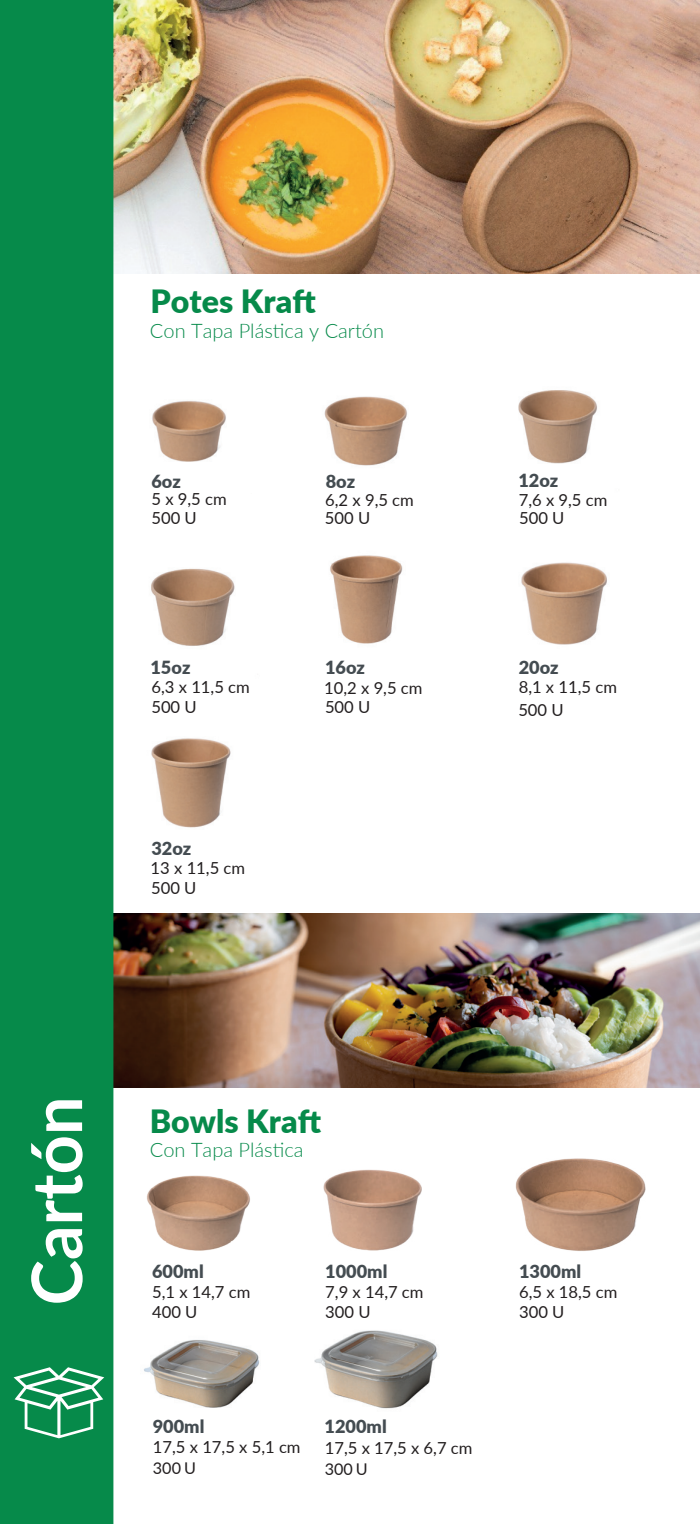
<style>
.page{position:relative;width:700px;height:1524px;background:#fff}
.page>*{position:absolute;margin:0;border:0;box-sizing:border-box;transform-origin:0 0}
.t1{font:700 69.75px "Lato";color:#fff}
.t2{font:900 32px "Lato";color:#068a4a}
.t3{font:300 20px "Lato";color:#068a4a}
.t4{font:900 18px "Lato";color:#444c51}
.t5{font:16.5px/20px "Lato";color:#231f20}
.t6{font:16.25px "Lato";color:#231f20}
</style>
<div class="page">
<img style="left:314px;top:1330px;width:124px;height:79px">
<img style="left:113px;top:1278px;width:147px;height:156px">
<img style="left:113px;top:913px;width:586px;height:174px">
<img style="left:151px;top:738px;width:80px;height:90px">
<img style="left:521px;top:562px;width:86px;height:83px">
<img style="left:330px;top:555px;width:73px;height:89px">
<img style="left:113px;top:0;width:586px;height:274px">
<img style="left:113px;top:515px;width:122px;height:174px">
<img style="left:518px;top:390px;width:79px;height:74px">
<img style="left:152px;top:400px;width:74px;height:62px">
<img style="left:324px;top:396px;width:83px;height:70px">
<div style="left:0;top:0;width:113px;height:1523px;background:#068a4a"></div>
<svg style="left:14px;top:1367px;width:90px;height:70px"></svg>
<img style="left:323px;top:1169px;width:98px;height:81px">
<img style="left:147px;top:1175px;width:103px;height:74px">
<img style="left:515px;top:1158px;width:130px;height:93px">
<h2 class="t2" style="left:150px;top:277px;width:167px">Potes Kraft</h2>
<p class="t3" style="left:150px;top:317px;width:235px">Con Tapa Plástica y Cartón</p>
<p class="t4" style="left:151px;top:474px;width:31px">6oz</p>
<p class="t5" style="left:151px;top:491px;width:77px;line-height:18.8px">5 x 9,5 cm<br>500 U</p>
<p class="t4" style="left:150px;top:660px;width:41px">15oz</p>
<p class="t5" style="left:151px;top:677px;width:100px">6,3 x 11,5 cm<br>500 U</p>
<p class="t4" style="left:151px;top:841px;width:41px">32oz</p>
<p class="t5" style="left:151px;top:859px;width:96px">13 x 11,5 cm<br>500 U</p>
<p class="t4" style="left:325px;top:474px;width:31px">8oz</p>
<p class="t5" style="left:325px;top:491px;width:90px;line-height:18.5px">6,2 x 9,5 cm<br>500 U</p>
<p class="t4" style="left:325px;top:660px;width:41px">16oz</p>
<p class="t5" style="left:324px;top:679px;width:100px">10,2 x 9,5 cm<br>500 U</p>
<p class="t4" style="left:518px;top:473px;width:41px">12oz</p>
<p class="t5" style="left:518px;top:491px;width:90px;line-height:18.2px">7,6 x 9,5 cm<br>500 U</p>
<p class="t4" style="left:518px;top:660px;width:41px">20oz</p>
<p class="t5" style="left:518px;top:676px;width:100px;line-height:22.8px">8,1 x 11,5 cm<br>500 U</p>
<h1 class="t1" style="left:30px;top:1305px;width:210px;rotate:-90deg">Cartón</h1>
<h2 class="t2" style="left:150px;top:1096px;width:173px">Bowls Kraft</h2>
<p class="t3" style="left:150px;top:1135px;width:155px">Con Tapa Plástica</p>
<p class="t4" style="left:152px;top:1264px;width:53px">600ml</p>
<p class="t5" style="left:152px;top:1283px;width:100px">5,1 x 14,7 cm<br>400 U</p>
<p class="t4" style="left:325px;top:1264px;width:64px">1000ml</p>
<p class="t5" style="left:325px;top:1283px;width:100px">7,9 x 14,7 cm<br>300 U</p>
<p class="t4" style="left:153px;top:1418px;width:53px">900ml</p>
<p class="t5" style="left:153px;top:1437px;width:149px">17,5 x 17,5 x 5,1 cm</p>
<p class="t6" style="left:153px;top:1461px;width:45px">300 U</p>
<p class="t4" style="left:324px;top:1418px;width:64px">1200ml</p>
<p class="t5" style="left:324px;top:1438px;width:149px">17,5 x 17,5 x 6,7 cm</p>
<p class="t6" style="left:324px;top:1462px;width:45px">300 U</p>
<p class="t4" style="left:519px;top:1264px;width:64px">1300ml</p>
<p class="t5" style="left:519px;top:1283px;width:100px">6,5 x 18,5 cm<br>300 U</p>
</div>
